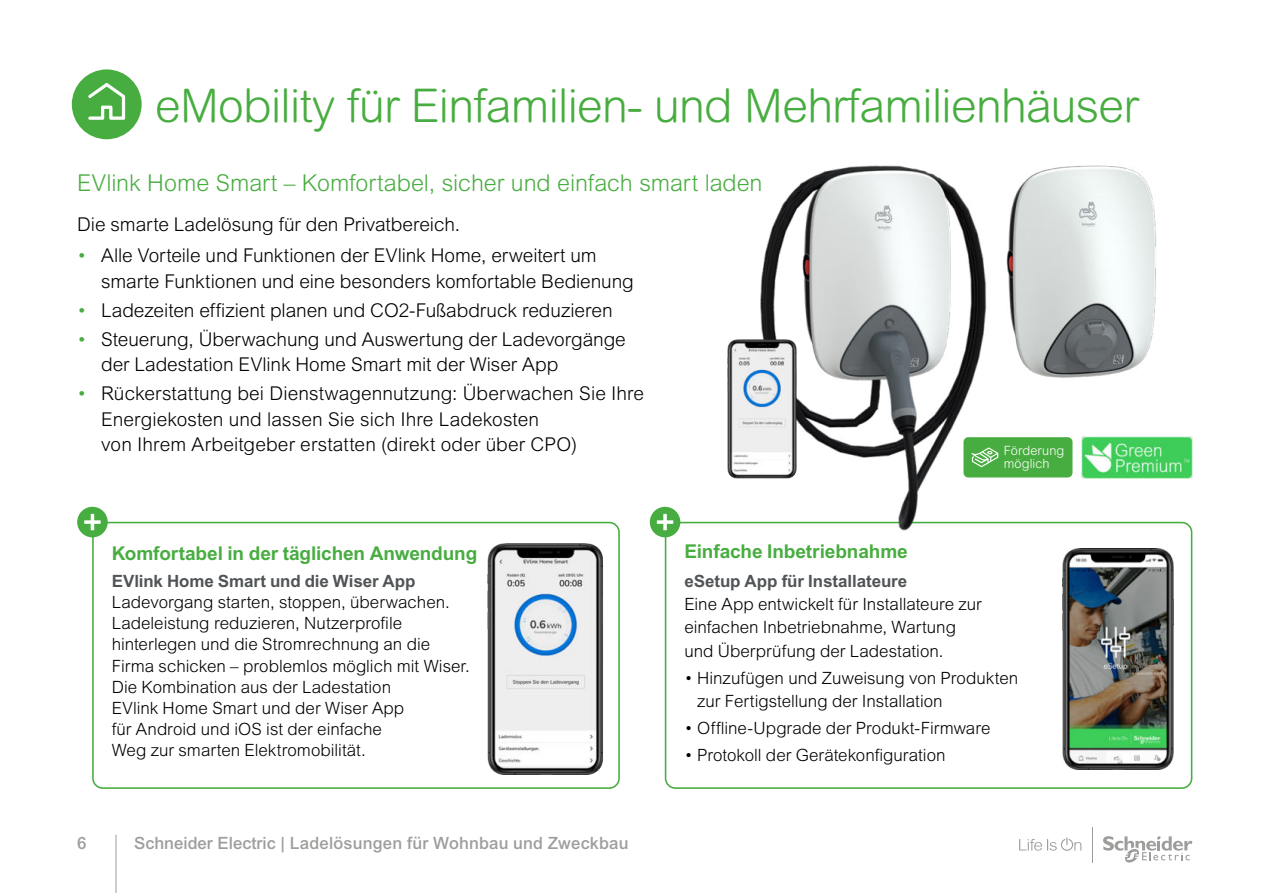
<style>
.page{position:relative;width:1263px;height:893px;background:#fff}
.page>*{position:absolute;margin:0;border:0;box-sizing:border-box;transform-origin:0 0}
.t1{font:300 46.5px "Arial Rounded MT Std";letter-spacing:-.015em;color:#48ad40}
.t2{font:300 23.25px "Arial MT Std";letter-spacing:-.005em;color:#48ad40}
.t3{font:300 19.05px/25.3px "Arial MT Std";color:#000}
.t4{font:700 19.05px "Arial MT Std";letter-spacing:-.01em;color:#48ad40}
.t5{font:300 16.95px/21.1px "Arial MT Std";color:#000}
.t6{font:700 16.95px "Arial MT Std";letter-spacing:-.005em;color:#505456}
.t7{font:500 16.95px "Arial MT Std";letter-spacing:.01em;color:#9d9d9c}
.t8{font:300 12.75px/12.8px "Arial Rounded MT Pro";letter-spacing:.01em;color:#fff}
.s1{color:#48ad40}
</style>
<div class="page">
<svg style="left:1019px;top:837px;width:62px;height:14px"></svg>
<svg style="left:1103px;top:836px;width:89px;height:27px"></svg>
<hr style="left:1092px;top:827px;width:1px;height:36px;background:#9d9d9c">
<hr style="left:116px;top:835px;width:1px;height:58px;background:#9d9d9c">
<img style="left:1006px;top:165px;width:150px;height:213px">
<div style="left:71px;top:68px;width:72px;height:72px;background:#48ad40;border-radius:50%"></div>
<div style="left:70px;top:67px;width:74px;height:74px;border:2px solid #fff;border-radius:50%"></div>
<svg style="left:88px;top:83px;width:38px;height:37px"></svg>
<div style="left:665px;top:522px;width:527px;height:267px;border:2px solid #48ad40;border-radius:10px"></div>
<div style="left:650px;top:507px;width:30px;height:30px;background:#48ad40;border-radius:50%"></div>
<svg style="left:657px;top:514px;width:16px;height:16px"></svg>
<div style="left:92px;top:522px;width:528px;height:267px;border:2px solid #48ad40;border-radius:10px"></div>
<div style="left:77px;top:507px;width:31px;height:30px;background:#48ad40;border-radius:50%"></div>
<svg style="left:84px;top:514px;width:17px;height:16px"></svg>
<img style="left:1063px;top:549px;width:110px;height:220px">
<img style="left:1082px;top:436px;width:110px;height:42px">
<div style="left:963px;top:437px;width:109px;height:40px;background:#48ad40;border-radius:5px"></div>
<svg style="left:990px;top:448px;width:8px;height:15px"></svg>
<img style="left:756px;top:165px;width:234px;height:366px">
<img style="left:727px;top:339px;width:70px;height:139px">
<img style="left:487px;top:543px;width:116px;height:232px">
<h1 class="t1" style="left:155px;top:82px;width:985px">eMobility für Einfamilien- und Mehrfamilienhäuser</h1>
<h2 class="t2" style="left:77px;top:171px;width:687px">EVlink Home Smart – Komfortabel, sicher und einfach smart laden</h2>
<p class="t3" style="left:77px;top:212px;width:384px">Die smarte Ladelösung für den Privatbereich.</p>
<p class="t3" style="left:101px;top:244px;width:534px;text-indent:-24px"><span class="s1">•</span> Alle Vorteile und Funktionen der EVlink Home, erweitert um smarte Funktionen und eine besonders komfortable Bedienung</p>
<p class="t3" style="left:77px;top:298px;width:537px"><span class="s1">•</span> Ladezeiten effizient planen und CO2-Fußabdruck reduzieren</p>
<p class="t3" style="left:101px;top:327px;width:526px;text-indent:-24px"><span class="s1">•</span> Steuerung, Überwachung und Auswertung der Ladevorgänge der Ladestation EVlink Home Smart mit der Wiser App</p>
<p class="t3" style="left:101px;top:381px;width:544px;text-indent:-24px"><span class="s1">•</span> Rückerstattung bei Dienstwagennutzung: Überwachen Sie Ihre<br>Energiekosten und lassen Sie sich Ihre Ladekosten<br>von Ihrem Arbeitgeber erstatten (direkt oder über CPO)</p>
<p class="t8" style="left:1004px;top:446px;width:62px">Förderung möglich</p>
<p class="t4" style="left:112px;top:546px;width:367px">Komfortabel in der täglichen Anwendung</p>
<p class="t6" style="left:112px;top:575px;width:305px">EVlink Home Smart und die Wiser App</p>
<p class="t5" style="left:112px;top:592px;width:360px">Ladevorgang starten, stoppen, überwachen.<br>Ladeleistung reduzieren, Nutzerprofile hinterlegen und die Stromrechnung an die Firma schicken – problemlos möglich mit Wiser.<br>Die Kombination aus der Ladestation<br>EVlink Home Smart und der Wiser App<br>für Android und iOS ist der einfache<br>Weg zur smarten Elektromobilität.</p>
<p class="t7" style="left:77px;top:837px;width:11px">6</p>
<p class="t7" style="left:134px;top:837px;width:496px">Schneider Electric | Ladelösungen für Wohnbau und Zweckbau</p>
<p class="t4" style="left:684px;top:544px;width:225px">Einfache Inbetriebnahme</p>
<p class="t6" style="left:684px;top:575px;width:224px">eSetup App für Installateure</p>
<p class="t5" style="left:684px;top:593px;width:299px;line-height:23.2px">Eine App entwickelt für Installateure zur einfachen Inbetriebnahme, Wartung und Überprüfung der Ladestation.</p>
<p class="t5" style="left:697px;top:666px;width:322px;line-height:23.2px;text-indent:-13px">• Hinzufügen und Zuweisung von Produkten zur Fertigstellung der Installation</p>
<p class="t5" style="left:684px;top:718px;width:308px">• Offline-Upgrade der Produkt-Firmware</p>
<p class="t5" style="left:684px;top:744px;width:263px">• Protokoll der Gerätekonfiguration</p>
</div>
